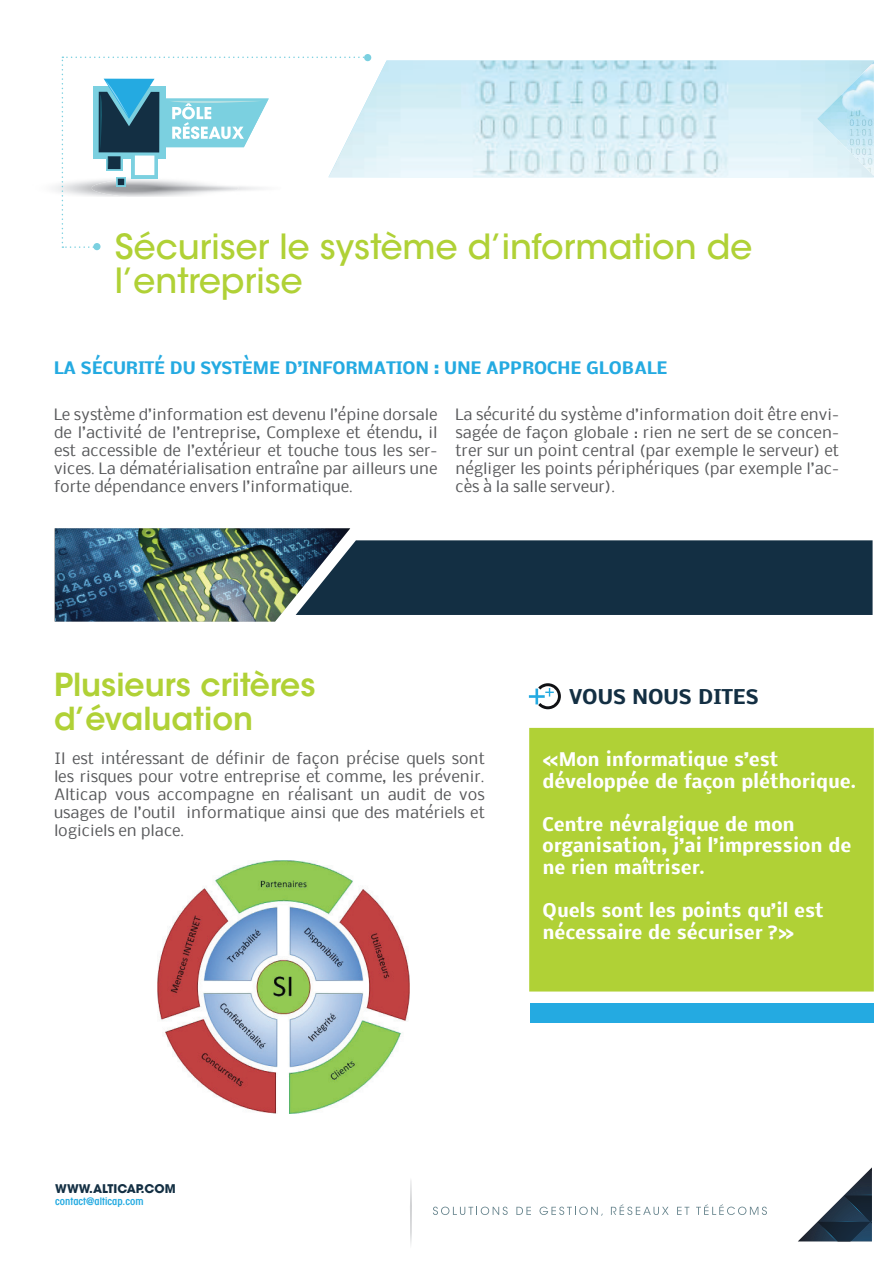
<style>
.page{position:relative;width:893px;height:1263px;background:#fff}
.page>*{position:absolute;margin:0;border:0;box-sizing:border-box;transform-origin:0 0}
.t1{font:500 34.5px/34.5px "ITC Avant Garde Std";color:#b0d136}
.t2{font:600 31.5px/34.5px "ITC Avant Garde Std";color:#b0d136}
.t3{font:700 19.5px "Nobile";color:#132f43}
.t4{font:700 18px/21.6px "Nobile";color:#fff}
.t5{font:700 16.5px "Nobile";color:#24aae1}
.t6{font:15px/18px "Nobile";color:#57585a;text-align:justify}
.t7{font:700 12px "Avant Garde LT";color:#132f43}
.t8{font:600 condensed 10.5px "Avant Garde LT";color:#24aae1}
</style>
<div class="page">
<div style="left:529px;top:728px;width:345px;height:263px;background:#b0d136"></div>
<img style="left:368px;top:61px;width:506px;height:116px">
<img style="left:817px;top:62px;width:57px;height:114px">
<img style="left:54px;top:177px;width:8px;height:20px">
<svg style="left:62px;top:57px;width:306px;height:191px"></svg>
<div style="left:93px;top:243px;width:8px;height:7px;background:#7bd0e0;border-radius:50%"></div>
<div style="left:364px;top:54px;width:7px;height:7px;background:#7bd0e0;border-radius:50%"></div>
<svg style="left:54px;top:528px;width:819px;height:93px;background:#465f6c"></svg>
<div style="left:115px;top:233px;width:646px;height:63px;background:#fff"></div>
<svg style="left:410px;top:1180px;width:2px;height:65px"></svg>
<svg style="left:433px;top:1206px;width:75px;height:9px"></svg>
<svg style="left:516px;top:1207px;width:15px;height:8px"></svg>
<svg style="left:540px;top:1206px;width:63px;height:10px"></svg>
<svg style="left:611px;top:1204px;width:58px;height:11px"></svg>
<svg style="left:677px;top:1207px;width:12px;height:8px"></svg>
<svg style="left:696px;top:1204px;width:71px;height:11px"></svg>
<svg style="left:798px;top:1167px;width:74px;height:74px"></svg>
<img style="left:158px;top:861px;width:252px;height:252px">
<div style="left:530px;top:1004px;width:344px;height:19px;background:#24aae1"></div>
<svg style="left:529px;top:683px;width:32px;height:26px"></svg>
<h1 class="t1" style="left:115px;top:229px;width:639px">Sécuriser le système d’information de l’entreprise</h1>
<p class="t5" style="left:54px;top:354px;width:615px">LA SÉCURITÉ DU SYSTÈME D’INFORMATION : UNE APPROCHE GLOBALE</p>
<p class="t6" style="left:54px;top:405px;width:385px">Le système d’information est devenu l’épine dorsale de l’activité de l’entreprise, Complexe et étendu, il est accessible de l’extérieur et touche tous les ser&shy;vices. La dématérialisation entraîne par ailleurs une forte dépendance envers l’informatique.</p>
<p class="t6" style="left:455px;top:405px;width:385px">La sécurité du système d’information doit être envi&shy;sagée de façon globale : rien ne sert de se concen&shy;trer sur un point central (par exemple le serveur) et négliger les points périphériques (par exemple l’ac&shy;cès à la salle serveur).</p>
<h2 class="t2" style="left:54px;top:667px;width:263px">Plusieurs critères d’évaluation</h2>
<p class="t6" style="left:54px;top:748px;width:432px">Il est intéressant de définir de façon précise quels sont les risques pour votre entreprise et comme, les prévenir.<br>Alticap vous accompagne en réalisant un audit de vos usages de l’outil informatique ainsi que des matériels et logiciels en place.</p>
<h3 class="t3" style="left:570px;top:681px;width:191px">VOUS NOUS DITES</h3>
<p class="t4" style="left:542px;top:748px;width:315px">«Mon informatique s’est développée de façon pléthorique.</p>
<p class="t4" style="left:542px;top:812px;width:310px">Centre névralgique de mon organisation, j’ai l’impression de ne rien maîtriser.</p>
<p class="t4" style="left:542px;top:899px;width:283px">Quels sont les points qu’il est nécessaire de sécuriser ?»</p>
<p class="t7" style="left:55px;top:1181px;width:122px">WWW.ALTICAP.COM</p>
<p class="t8" style="left:55px;top:1194px;width:90px">contact@alticap.com</p>
</div>
